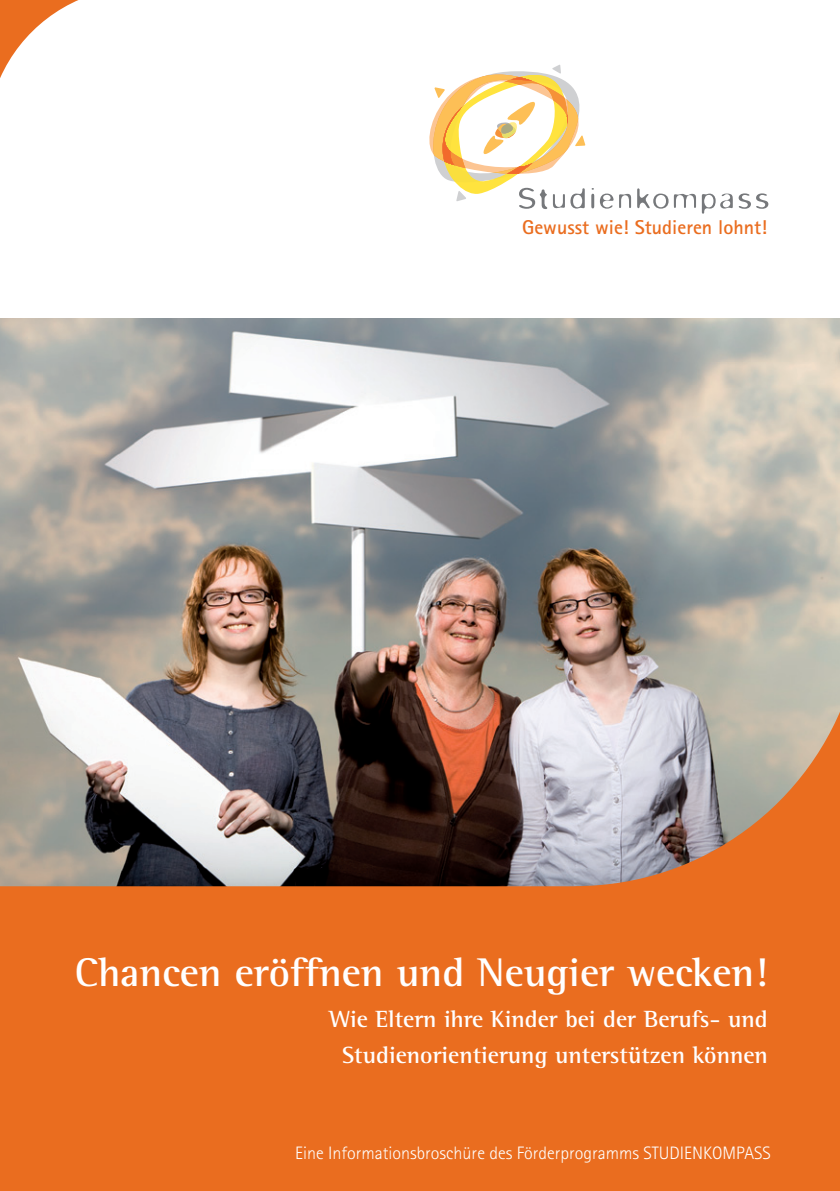
<style>
.page{position:relative;width:840px;height:1191px;background:#fff}
.page>*{position:absolute;margin:0;border:0;box-sizing:border-box;transform-origin:0 0}
.t1{font:700 41px "Rotis Semi Serif";color:#fff}
.t2{font:700 24px/36px "Rotis Semi Serif";color:#fff;text-align:center}
.t3{font:700 20px "Rotis Sans Serif";color:#ea6d1f}
.t4{font:300 18px "Rotis Sans Serif";color:#fff}
</style>
<div class="page">
<svg style="left:0;top:0;width:79px;height:78px"></svg>
<img style="left:0;top:318px;width:839px;height:369px">
<svg style="left:0;top:687px;width:839px;height:321px;background:#b67b59"></svg>
<svg style="left:637px;top:188px;width:58px;height:21px"></svg>
<svg style="left:701px;top:194px;width:31px;height:20px"></svg>
<svg style="left:738px;top:193px;width:30px;height:16px"></svg>
<svg style="left:429px;top:64px;width:201px;height:145px"></svg>
<div style="left:0;top:1008px;width:839px;height:183px;background:#ea6d1f"></div>
<p class="t3" style="left:522px;top:214px;width:246px">Gewusst wie! Studieren lohnt!</p>
<h1 class="t1" style="left:75px;top:947px;width:694px">Chancen eröffnen und Neugier wecken!</h1>
<p class="t2" style="left:329px;top:1001px;width:440px">Wie Eltern ihre Kinder bei der Berufs- und<br>Studienorientierung unterstützen können</p>
<p class="t4" style="left:295px;top:1142px;width:477px">Eine Informationsbroschüre des Förderprogramms STUDIENKOMPASS</p>
</div>
